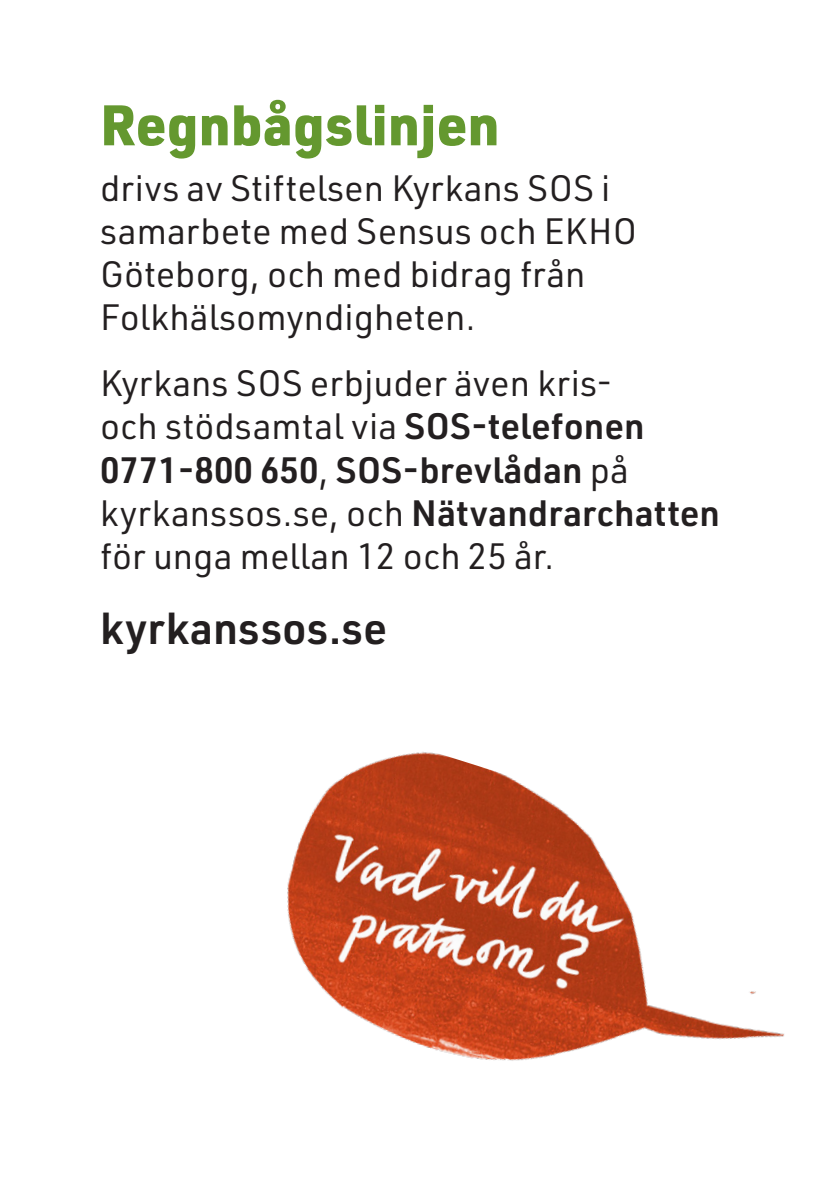
<style>
.page{position:relative;width:840px;height:1191px;background:#fff}
.page>*{position:absolute;margin:0;border:0;box-sizing:border-box;transform-origin:0 0}
.t1{font:900 56px "URWDIN";color:#64982f}
.t2{font:600 44px "URWDIN";color:#231f20}
.t3{font:36px/43.2px "URWDIN";color:#231f20}
.s1{font-weight:600}
</style>
<div class="page">
<img style="left:287px;top:752px;width:498px;height:309px">
<p class="t1" style="left:100px;top:86px;width:401px">Regnbågslinjen</p>
<p class="t3" style="left:100px;top:165px;width:538px">drivs av Stiftelsen Kyrkans SOS i samarbete med Sensus och EKHO<br>Göteborg, och med bidrag från<br>Folkhälsomyndigheten.</p>
<p class="t3" style="left:100px;top:361px;width:621px">Kyrkans SOS erbjuder även kris-<br>och stödsamtal via <span class="s1">SOS-telefonen 0771-800 650</span>, <span class="s1">SOS-brevlådan</span> på kyrkanssos.se, och <span class="s1">Nätvandrarchatten </span>för unga mellan 12 och 25 år.</p>
<p class="t2" style="left:100px;top:599px;width:288px">kyrkanssos.se</p>
</div>
